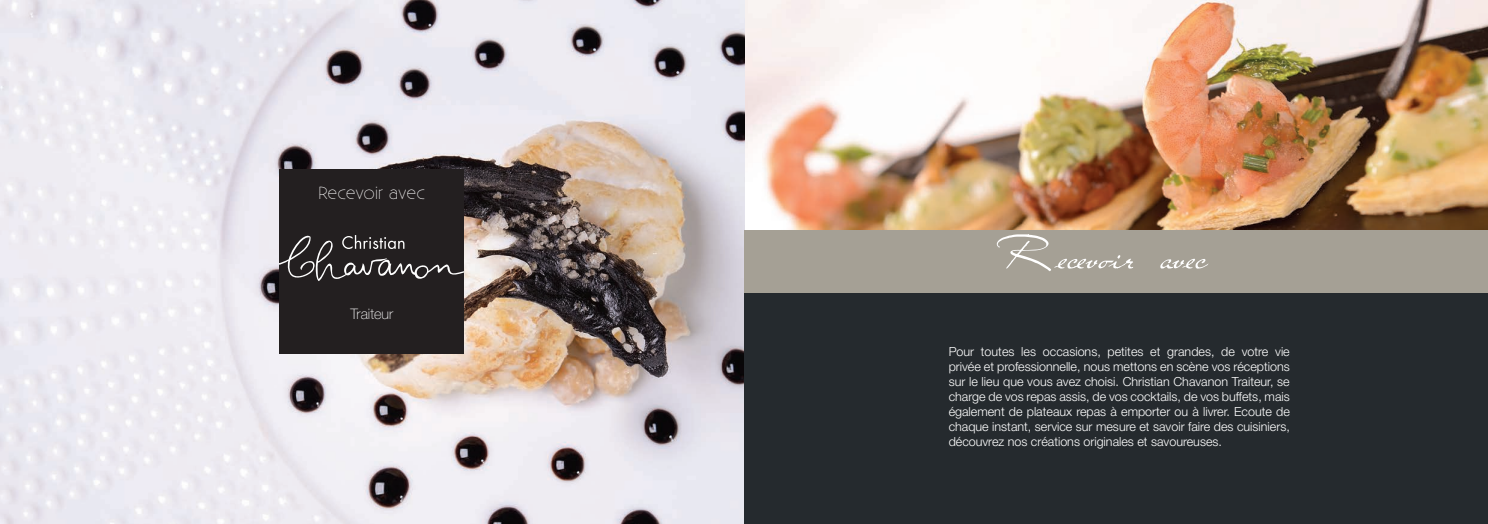
<style>
.page{position:relative;width:1488px;height:524px;background:#fff}
.page>*{position:absolute;margin:0;border:0;box-sizing:border-box;transform-origin:0 0}
.t1{font:51.25px "Closeto You";color:#fff}
.t2{font:300 17.5px "Existence";letter-spacing:-.02em;color:#fff}
.t3{font:100 14.5px "Helvetica Neue";color:#fff}
.t4{font:300 12.5px/15px "Helvetica Neue";color:#fff;text-align:justify}
</style>
<div class="page">
<img style="left:744px;top:0;width:744px;height:230px">
<div style="left:744px;top:274px;width:744px;height:250px;background:#252a2e"></div>
<div style="left:744px;top:230px;width:744px;height:63px;background:#a5a095"></div>
<img style="left:0;top:0;width:744px;height:524px">
<div style="left:280px;top:170px;width:184px;height:184px;background:#231f20"></div>
<svg style="left:280px;top:235px;width:184px;height:46px"></svg>
<h2 class="t2" style="left:318px;top:184px;width:108px">Recevoir avec</h2>
<p class="t3" style="left:350px;top:305px;width:44px">Traiteur</p>
<h1 class="t1" style="left:995px;top:230px;width:214px">Recevoir avec</h1>
<p class="t4" style="left:948px;top:344px;width:343px">Pour toutes les occasions, petites et grandes, de votre vie privée et professionnelle, nous mettons en scène vos réceptions sur le lieu que vous avez choisi. Christian Chavanon Traiteur, se charge de vos repas assis, de vos cocktails, de vos buffets, mais également de plateaux repas à emporter ou à livrer. Ecoute de chaque instant, service sur mesure et savoir faire des cuisiniers, découvrez nos créations originales et savoureuses.</p>
</div>
